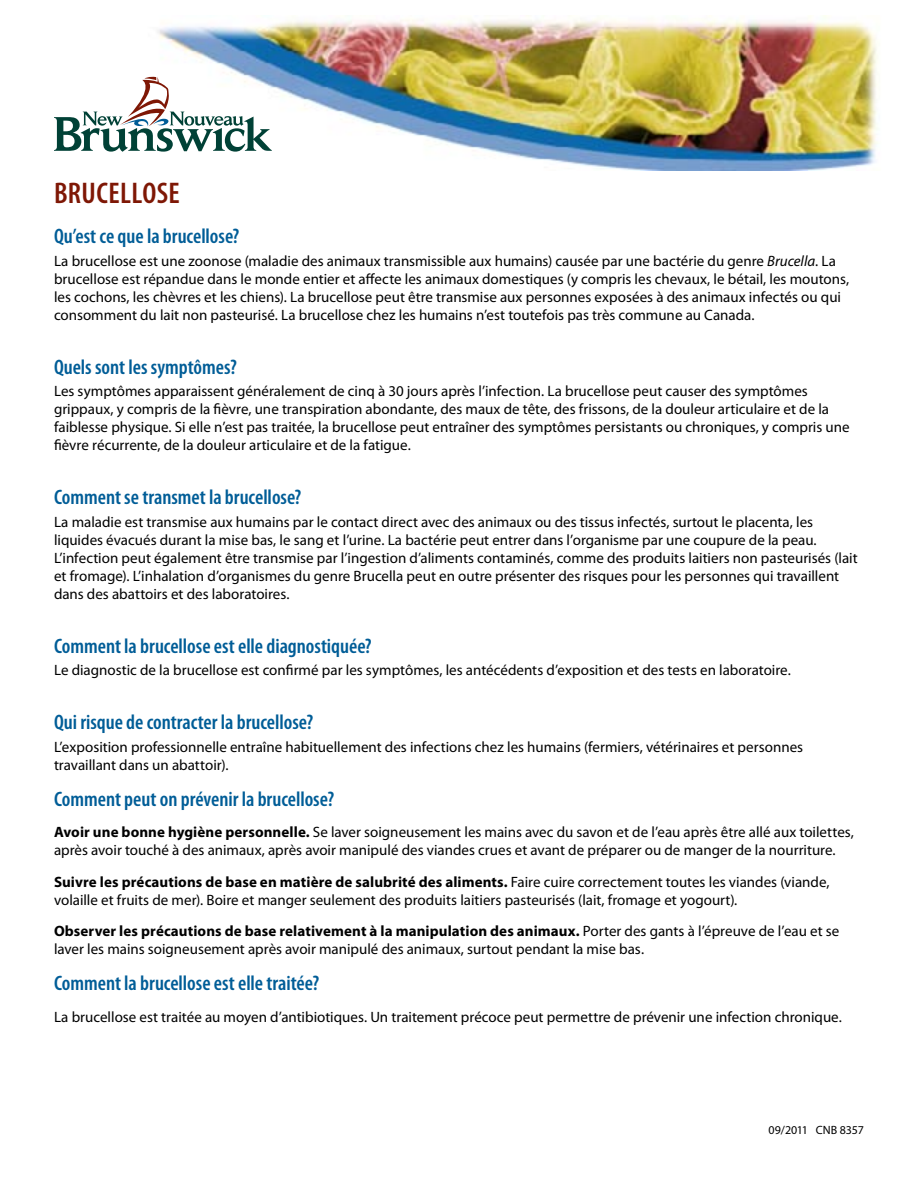
<style>
.page{position:relative;width:918px;height:1188px;background:#fff}
.page>*{position:absolute;margin:0;border:0;box-sizing:border-box;transform-origin:0 0}
.t1{font:600 condensed 30px "Myriad Pro";letter-spacing:.015em;color:#7e1705}
.t2{font:600 condensed 21px "Myriad Pro";color:#005d97}
.t3{font:15px/18px "Myriad Pro";color:#000}
.t4{font:12px "Myriad Pro";letter-spacing:-.005em;color:#000}
.s1{font-style:italic}
.s2{font-weight:700}
</style>
<div class="page">
<img style="left:158px;top:15px;width:720px;height:156px">
<svg style="left:54px;top:76px;width:218px;height:76px"></svg>
<h1 class="t1" style="left:54px;top:176px;width:127px">BRUCELLOSE</h1>
<h2 class="t2" style="left:54px;top:225px;width:187px">Qu’est ce que la brucellose?</h2>
<p class="t3" style="left:54px;top:251px;width:797px">La brucellose est une zoonose (maladie des animaux transmissible aux humains) causée par une bactérie du genre <span class="s1">Brucella</span>. La brucellose est répandue dans le monde entier et affecte les animaux domestiques (y compris les chevaux, le bétail, les moutons, les cochons, les chèvres et les chiens). La brucellose peut être transmise aux personnes exposées à des animaux infectés ou qui consomment du lait non pasteurisé. La brucellose chez les humains n’est toutefois pas très commune au Canada.</p>
<h2 class="t2" style="left:54px;top:355px;width:184px">Quels sont les symptômes?</h2>
<p class="t3" style="left:54px;top:382px;width:797px">Les symptômes apparaissent généralement de cinq à 30 jours après l’infection. La brucellose peut causer des symptômes grippaux, y compris de la fièvre, une transpiration abondante, des maux de tête, des frissons, de la douleur articulaire et de la faiblesse physique. Si elle n’est pas traitée, la brucellose peut entraîner des symptômes persistants ou chroniques, y compris une fièvre récurrente, de la douleur articulaire et de la fatigue.</p>
<h2 class="t2" style="left:54px;top:486px;width:249px">Comment se transmet la brucellose?</h2>
<p class="t3" style="left:54px;top:512px;width:805px">La maladie est transmise aux humains par le contact direct avec des animaux ou des tissus infectés, surtout le placenta, les liquides évacués durant la mise bas, le sang et l’urine. La bactérie peut entrer dans l’organisme par une coupure de la peau.<br>L’infection peut également être transmise par l’ingestion d’aliments contaminés, comme des produits laitiers non pasteurisés (lait et fromage). L’inhalation d’organismes du genre Brucella peut en outre présenter des risques pour les personnes qui travaillent dans des abattoirs et des laboratoires.</p>
<h2 class="t2" style="left:54px;top:634px;width:319px">Comment la brucellose est elle diagnostiquée?</h2>
<p class="t3" style="left:54px;top:661px;width:738px">Le diagnostic de la brucellose est confirmé par les symptômes, les antécédents d’exposition et des tests en laboratoire.</p>
<h2 class="t2" style="left:54px;top:711px;width:261px">Qui risque de contracter la brucellose?</h2>
<p class="t3" style="left:54px;top:737px;width:751px">L’exposition professionnelle entraîne habituellement des infections chez les humains (fermiers, vétérinaires et personnes travaillant dans un abattoir).</p>
<h2 class="t2" style="left:54px;top:787px;width:282px">Comment peut on prévenir la brucellose?</h2>
<p class="t3" style="left:54px;top:823px;width:801px"><span class="s2">Avoir une bonne hygiène personnelle.</span> Se laver soigneusement les mains avec du savon et de l’eau après être allé aux toilettes, après avoir touché à des animaux, après avoir manipulé des viandes crues et avant de préparer ou de manger de la nourriture.</p>
<p class="t3" style="left:54px;top:872px;width:777px"><span class="s2">Suivre les précautions de base en matière de salubrité des aliments.</span> Faire cuire correctement toutes les viandes (viande, volaille et fruits de mer). Boire et manger seulement des produits laitiers pasteurisés (lait, fromage et yogourt).</p>
<p class="t3" style="left:54px;top:922px;width:787px"><span class="s2">Observer les précautions de base relativement à la manipulation des animaux.</span> Porter des gants à l’épreuve de l’eau et se laver les mains soigneusement après avoir manipulé des animaux, surtout pendant la mise bas.</p>
<h2 class="t2" style="left:54px;top:972px;width:267px">Comment la brucellose est elle traitée?</h2>
<p class="t3" style="left:54px;top:1007px;width:789px">La brucellose est traitée au moyen d’antibiotiques. Un traitement précoce peut permettre de prévenir une infection chronique.</p>
<p class="t4" style="left:769px;top:1123px;width:97px">09/2011 CNB 8357</p>
</div>
